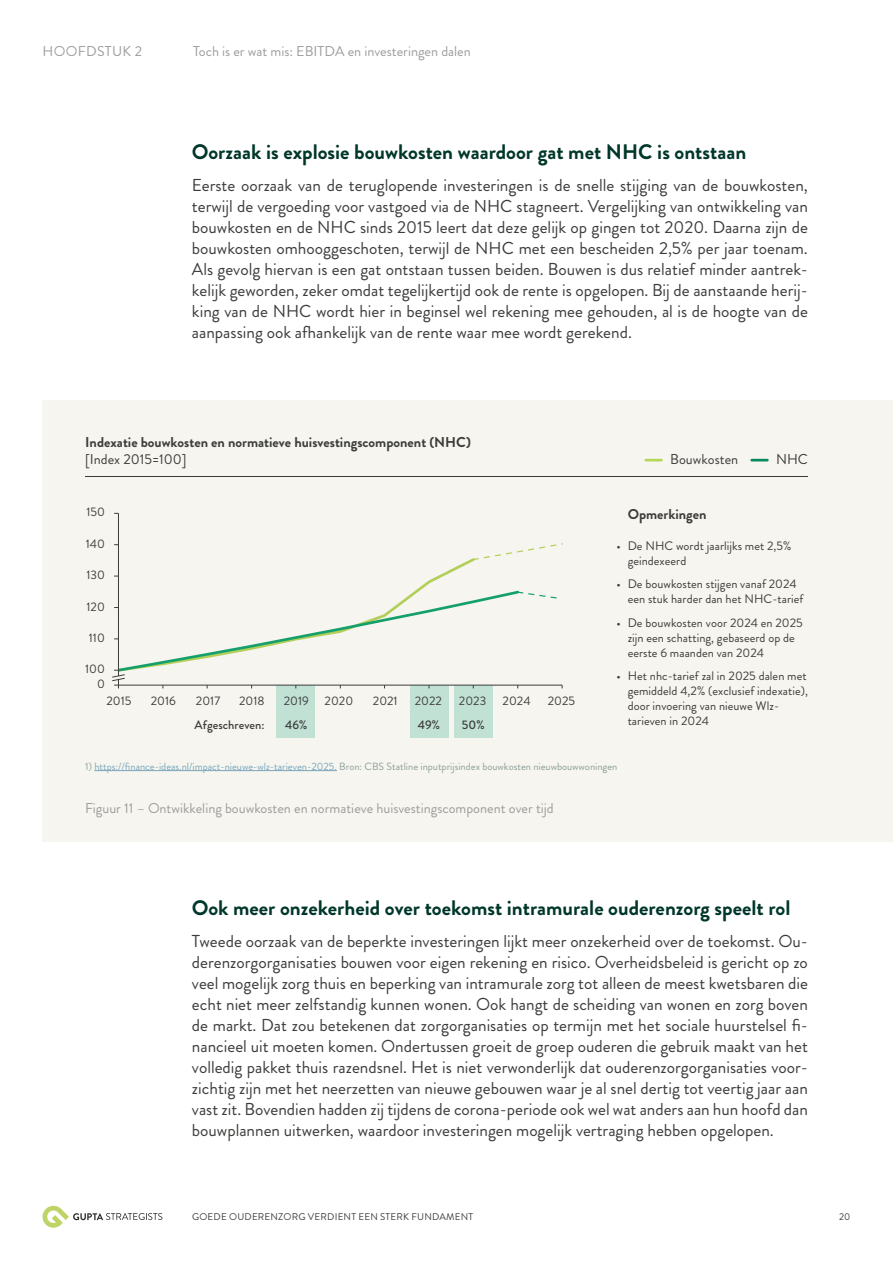
<style>
.page{position:relative;width:893px;height:1263px;background:#fff}
.page>*{position:absolute;margin:0;border:0;box-sizing:border-box;transform-origin:0 0}
.t1{font:700 21px "Brandon Grotesque";color:#00372a}
.t2{font:17.25px/21px "Brandon Grotesque";color:#3c3c3b;text-align:justify}
.t3{font:14.25px "Brandon Grotesque";color:#9d9d9d}
.t4{font:700 14.25px "Brandon Grotesque";color:#3c3c3b}
.t5{font:14.25px "Brandon Grotesque";color:#3c3c3b}
.t6{font:14.25px "Brandon Grotesque";letter-spacing:.02em;color:#9d9d9d}
.t7{font:12.3px/14.9px "Brandon Grotesque";letter-spacing:.005em;color:#3c3c3b}
.t8{font:500 12.3px "Brandon Grotesque";letter-spacing:.005em;color:#3c3c3b}
.t9{font:10.5px "Brandon Grotesque";color:#8e9f9a}
.t10{font:9.75px "Brandon Grotesque";letter-spacing:.02em;color:#3c3c3b}
.s1{color:#7aa7be}
</style>
<div class="page">
<div style="left:43px;top:401px;width:850px;height:441px;background:#f6f5ef"></div>
<svg style="left:43px;top:1206px;width:119px;height:22px"></svg>
<div style="left:410px;top:685px;width:38px;height:52px;background:#c2e1d5"></div>
<div style="left:454px;top:685px;width:38px;height:52px;background:#c2e1d5"></div>
<div style="left:277px;top:685px;width:38px;height:52px;background:#c2e1d5"></div>
<hr style="left:85px;top:476px;width:723px;height:1px;background:#3c3c3b">
<hr style="left:118px;top:513px;width:1px;height:172px;background:#3c3c3b">
<svg style="left:112px;top:543px;width:451px;height:145px"></svg>
<svg style="left:752px;top:459px;width:15px;height:2px"></svg>
<svg style="left:646px;top:459px;width:15px;height:2px"></svg>
<hr style="left:94px;top:770px;width:243px;height:1px;background:#7aa7be">
<p class="t6" style="left:43px;top:41px;width:101px">HOOFDSTUK 2</p>
<p class="t3" style="left:193px;top:41px;width:279px">Toch is er wat mis: EBITDA en investeringen dalen</p>
<p class="t1" style="left:192px;top:137px;width:556px">Oorzaak is explosie bouwkosten waardoor gat met NHC is ontstaan</p>
<p class="t2" style="left:192px;top:175px;width:618px">Eerste oorzaak van de teruglopende investeringen is de snelle stijging van de bouwkosten, terwijl de vergoeding voor vastgoed via de NHC stagneert. Vergelijking van ontwikkeling van bouwkosten en de NHC sinds 2015 leert dat deze gelijk op gingen tot 2020. Daarna zijn de bouwkosten omhooggeschoten, terwijl de NHC met een bescheiden 2,5% per jaar toenam.<br>Als gevolg hiervan is een gat ontstaan tussen beiden. Bouwen is dus relatief minder aantrek&shy;kelijk geworden, zeker omdat tegelijkertijd ook de rente is opgelopen. Bij de aanstaande herij&shy;king van de NHC wordt hier in beginsel wel rekening mee gehouden, al is de hoogte van de aanpassing ook afhankelijk van de rente waar mee wordt gerekend.</p>
<p class="t4" style="left:85px;top:432px;width:387px">Indexatie bouwkosten en normatieve huisvestingscomponent (NHC)</p>
<p class="t5" style="left:85px;top:449px;width:103px">[Index 2015=100]</p>
<p class="t7" style="left:86px;top:505px;width:20px">150</p>
<p class="t7" style="left:86px;top:536px;width:21px">140</p>
<p class="t7" style="left:86px;top:568px;width:20px">130</p>
<p class="t7" style="left:87px;top:599px;width:20px">120</p>
<p class="t7" style="left:89px;top:630px;width:17px">110</p>
<p class="t7" style="left:85px;top:662px;width:21px">100</p>
<p class="t7" style="left:97px;top:677px;width:9px">0</p>
<p class="t7" style="left:107px;top:694px;width:26px">2015</p>
<p class="t7" style="left:151px;top:694px;width:27px">2016</p>
<p class="t7" style="left:196px;top:694px;width:26px">2017</p>
<p class="t7" style="left:239px;top:694px;width:27px">2018</p>
<p class="t7" style="left:284px;top:694px;width:27px">2019</p>
<p class="t7" style="left:325px;top:694px;width:30px">2020</p>
<p class="t7" style="left:373px;top:694px;width:26px">2021</p>
<p class="t7" style="left:415px;top:694px;width:29px">2022</p>
<p class="t7" style="left:459px;top:694px;width:29px">2023</p>
<p class="t7" style="left:503px;top:694px;width:30px">2024</p>
<p class="t7" style="left:548px;top:694px;width:29px">2025</p>
<p class="t8" style="left:195px;top:716px;width:71px">Afgeschreven:</p>
<p class="t8" style="left:285px;top:716px;width:24px">46%</p>
<p class="t8" style="left:418px;top:716px;width:24px">49%</p>
<p class="t8" style="left:462px;top:716px;width:24px">50%</p>
<p class="t5" style="left:670px;top:449px;width:70px">Bouwkosten</p>
<p class="t5" style="left:776px;top:449px;width:33px">NHC</p>
<p class="t4" style="left:628px;top:504px;width:80px">Opmerkingen</p>
<p class="t7" style="left:628px;top:538px;width:165px">De NHC wordt jaarlijks met 2,5% geindexeerd</p>
<p class="t7" style="left:628px;top:577px;width:178px">De bouwkosten stijgen vanaf 2024 een stuk harder dan het NHC-tarief</p>
<p class="t7" style="left:628px;top:615px;width:177px">De bouwkosten voor 2024 en 2025 zijn een schatting, gebaseerd op de eerste 6 maanden van 2024</p>
<p class="t7" style="left:628px;top:669px;width:182px">Het nhc-tarief zal in 2025 dalen met gemiddeld 4,2% (exclusief indexatie), door invoering van nieuwe Wlz&shy;tarieven in 2024</p>
<p class="t7" style="left:616px;top:538px;width:6px">•</p>
<p class="t7" style="left:616px;top:577px;width:6px">•</p>
<p class="t7" style="left:616px;top:615px;width:6px">•</p>
<p class="t7" style="left:616px;top:669px;width:6px">•</p>
<p class="t9" style="left:85px;top:759px;width:534px">1) <span class="s1">https://finance-ideas.nl/impact-nieuwe-wlz-tarieven-2025.</span> Bron: CBS Statline inputprijsindex bouwkosten nieuwbouwwoningen</p>
<p class="t3" style="left:85px;top:798px;width:470px">Figuur 11 – Ontwikkeling bouwkosten en normatieve huisvestingscomponent over tijd</p>
<p class="t1" style="left:192px;top:893px;width:600px">Ook meer onzekerheid over toekomst intramurale ouderenzorg speelt rol</p>
<p class="t2" style="left:192px;top:931px;width:617px">Tweede oorzaak van de beperkte investeringen lijkt meer onzekerheid over de toekomst. Ou&shy;derenzorgorganisaties bouwen voor eigen rekening en risico. Overheidsbeleid is gericht op zo veel mogelijk zorg thuis en beperking van intramurale zorg tot alleen de meest kwetsbaren die echt niet meer zelfstandig kunnen wonen. Ook hangt de scheiding van wonen en zorg boven de markt. Dat zou betekenen dat zorgorganisaties op termijn met het sociale huurstelsel fi&shy;nancieel uit moeten komen. Ondertussen groeit de groep ouderen die gebruik maakt van het volledig pakket thuis razendsnel. Het is niet verwonderlijk dat ouderenzorgorganisaties voor&shy;zichtig zijn met het neerzetten van nieuwe gebouwen waar je al snel dertig tot veertig jaar aan vast zit. Bovendien hadden zij tijdens de corona-periode ook wel wat anders aan hun hoofd dan bouwplannen uitwerken, waardoor investeringen mogelijk vertraging hebben opgelopen.</p>
<p class="t10" style="left:192px;top:1210px;width:283px">GOEDE OUDERENZORG VERDIENT EEN STERK FUNDAMENT</p>
<p class="t10" style="left:839px;top:1210px;width:13px">20</p>
</div>
